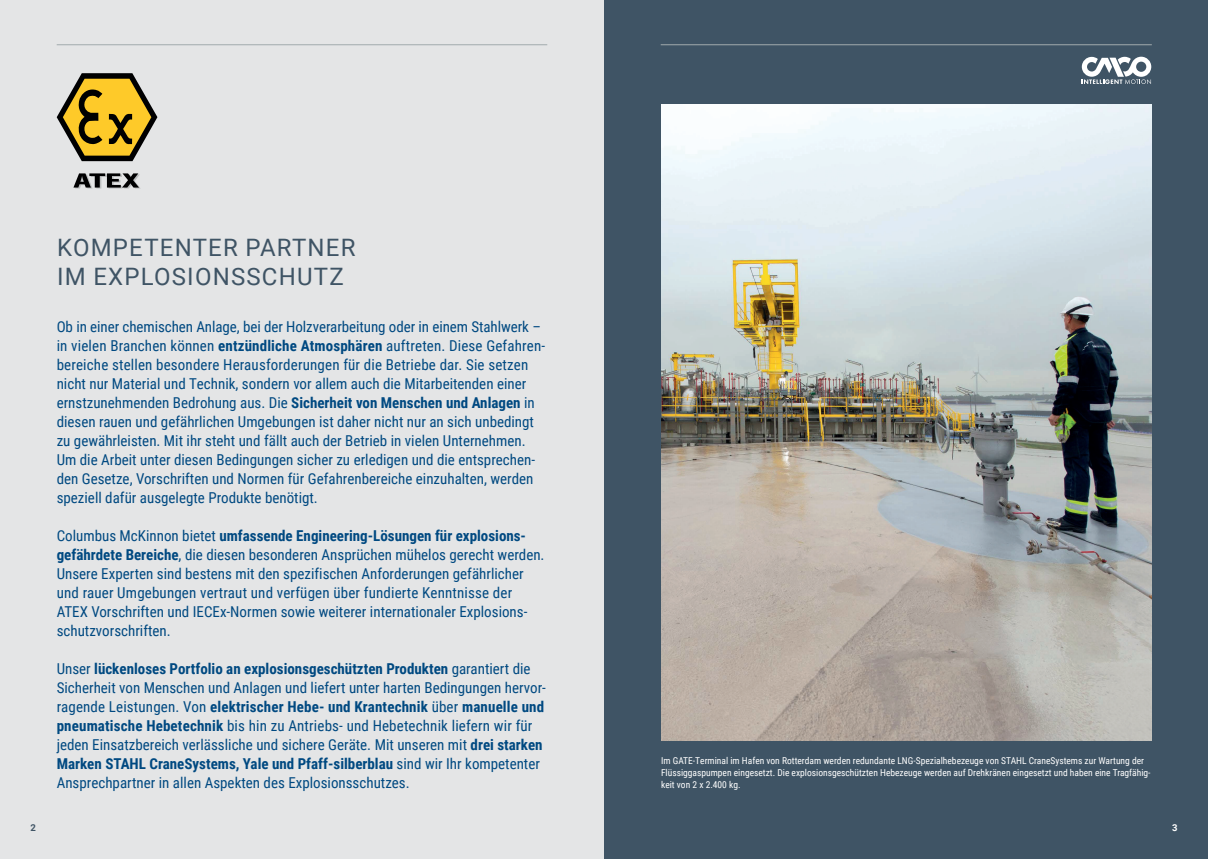
<style>
.page{position:relative;width:1208px;height:859px;background:#fff}
.page>*{position:absolute;margin:0;border:0;box-sizing:border-box;transform-origin:0 0}
.t1{font:24px/28.8px "Roboto";letter-spacing:.05em;color:#3f5465}
.t2{font:15px/19px "Roboto Condensed";color:#004981}
.t3{font:9.5px/12px "Roboto Condensed";color:#fff}
.t4{font:700 9.5px "Roboto";color:#3f5465}
.t5{font:700 9.5px "Roboto";color:#fff}
.s1{font-weight:700}
</style>
<div class="page">
<div style="left:0;top:0;width:604px;height:859px;background:#e4e5e6"></div>
<div style="left:604px;top:0;width:604px;height:859px;background:#3f5465"></div>
<hr style="left:57px;top:45px;width:490px;height:1px;background:#a2aaad">
<hr style="left:660px;top:45px;width:491px;height:1px;background:#a2aaad">
<svg style="left:1081px;top:57px;width:70px;height:27px"></svg>
<svg style="left:73px;top:173px;width:68px;height:16px"></svg>
<svg style="left:57px;top:73px;width:100px;height:88px"></svg>
<img style="left:661px;top:105px;width:490px;height:636px">
<h1 class="t1" style="left:57px;top:232px;width:300px">KOMPETENTER PARTNER<br>IM EXPLOSIONSSCHUTZ</h1>
<p class="t2" style="left:57px;top:317px;width:490px">Ob in einer chemischen Anlage, bei der Holzverarbeitung oder in einem Stahlwerk – in vielen Branchen können <span class="s1">entzündliche Atmosphären</span> auftreten. Diese Gefahren&shy;bereiche stellen besondere Herausforderungen für die Betriebe dar. Sie setzen nicht nur Material und Technik, sondern vor allem auch die Mitarbeitenden einer ernstzunehmenden Bedrohung aus. Die <span class="s1">Sicherheit von Menschen und Anlagen</span> in diesen rauen und gefährlichen Umgebungen ist daher nicht nur an sich unbedingt zu gewährleisten. Mit ihr steht und fällt auch der Betrieb in vielen Unternehmen.<br>Um die Arbeit unter diesen Bedingungen sicher zu erledigen und die entsprechen&shy;den Gesetze, Vorschriften und Normen für Gefahrenbereiche einzuhalten, werden speziell dafür ausgelegte Produkte benötigt.</p>
<p class="t2" style="left:57px;top:526px;width:489px">Columbus McKinnon bietet <span class="s1">umfassende Engineering-Lösungen für explosions&shy;gefährdete Bereiche</span>, die diesen besonderen Ansprüchen mühelos gerecht werden.<br>Unsere Experten sind bestens mit den spezifischen Anforderungen gefährlicher und rauer Umgebungen vertraut und verfügen über fundierte Kenntnisse der ATEX Vorschriften und IECEx-Normen sowie weiterer internationaler Explosions&shy;schutzvorschriften.</p>
<p class="t2" style="left:57px;top:659px;width:491px">Unser <span class="s1">lückenloses Portfolio an explosionsgeschützten Produkten</span> garantiert die Sicherheit von Menschen und Anlagen und liefert unter harten Bedingungen hervor&shy;ragende Leistungen. Von <span class="s1">elektrischer Hebe- und Krantechnik</span> über <span class="s1">manuelle und pneumatische Hebetechnik</span> bis hin zu Antriebs- und Hebetechnik liefern wir für jeden Einsatzbereich verlässliche und sichere Geräte. Mit unseren mit <span class="s1">drei starken Marken STAHL CraneSystems, Yale und Pfaff-silberblau</span> sind wir Ihr kompetenter Ansprechpartner in allen Aspekten des Explosionsschutzes.</p>
<p class="t3" style="left:661px;top:754px;width:491px">Im GATE-Terminal im Hafen von Rotterdam werden redundante LNG-Spezialhebezeuge von STAHL CraneSystems zur Wartung der<br>Flüssiggaspumpen eingesetzt. Die explosionsgeschützten Hebezeuge werden auf Drehkränen eingesetzt und haben eine Tragfähig&shy;keit von 2 x 2.400 kg.</p>
<p class="t4" style="left:30px;top:821px;width:7px">2</p>
<p class="t5" style="left:1172px;top:821px;width:7px">3</p>
</div>
